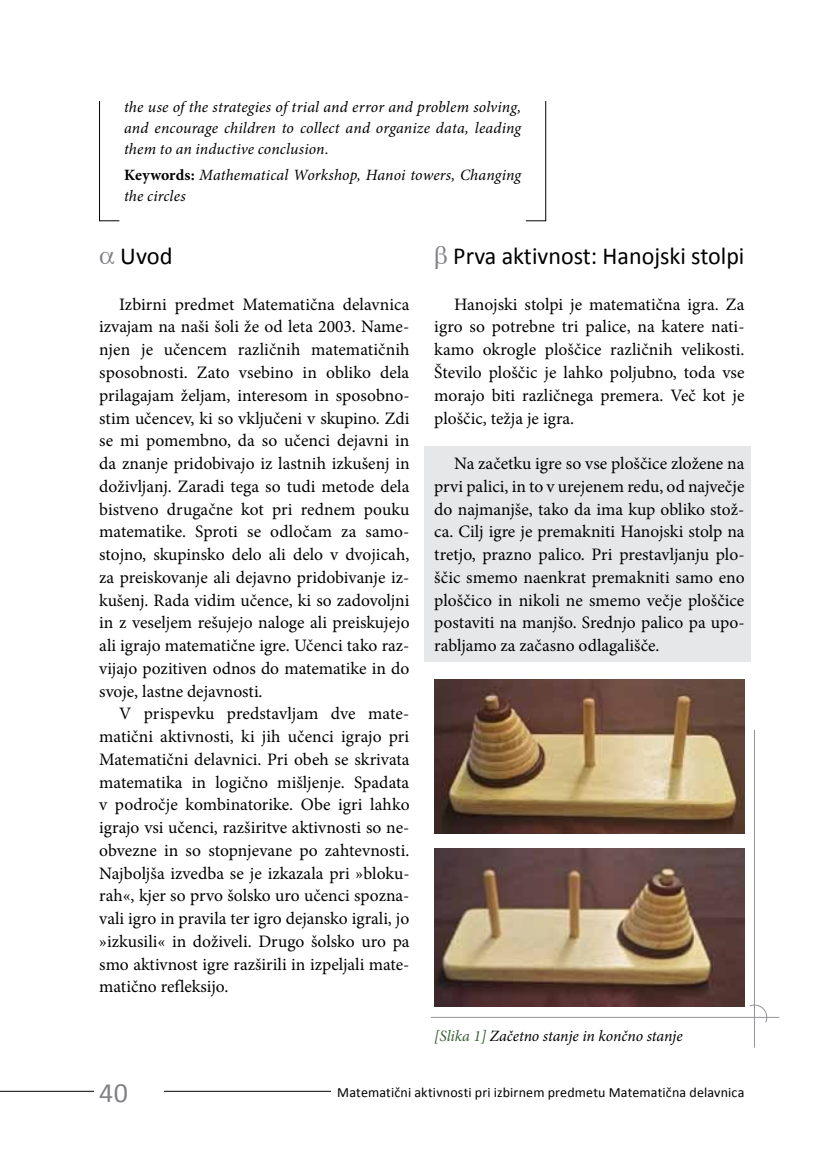
<style>
.page{position:relative;width:819px;height:1166px;background:#fff}
.page>*{position:absolute;margin:0;border:0;box-sizing:border-box;transform-origin:0 0}
.t1{font:28px "Calibri";color:#808285}
.t2{font:24.5px "Calibri";color:#000}
.t3{font:17.5px/22.8px "Minion Pro";color:#000;text-align:justify}
.t4{font:italic 15.75px/21px "Minion Pro";letter-spacing:.005em;color:#000;text-align:justify}
.t5{font:14px "Calibri";letter-spacing:.01em;color:#000}
.s1{font-weight:700;font-style:normal}
.s2{color:#375f35}
</style>
<div class="page">
<hr style="left:0;top:1091px;width:744px;height:1px;background:#000">
<div style="left:94px;top:1074px;width:70px;height:34px;background:#fff"></div>
<div style="left:424px;top:446px;width:326px;height:216px;background:#e6e7e8"></div>
<img style="left:434px;top:679px;width:310px;height:154px">
<img style="left:434px;top:849px;width:310px;height:158px">
<div style="left:525px;top:83px;width:21px;height:138px;border:1px solid #000"></div>
<div style="left:99px;top:83px;width:21px;height:138px;border:1px solid #000"></div>
<div style="left:82px;top:67px;width:498px;height:34px;background:#fff"></div>
<div style="left:330px;top:1086px;width:414px;height:18px;background:#fff"></div>
<hr style="left:431px;top:1017px;width:348px;height:1px;background:#939598">
<hr style="left:754px;top:730px;width:1px;height:317px;background:#939598">
<svg style="left:748px;top:1004px;width:19px;height:19px"></svg>
<p class="t4" style="left:124px;top:97px;width:398px">the use of the strategies of trial and error and problem solving, and encourage children to collect and organize data, leading them to an inductive conclusion.</p>
<p class="t4" style="left:124px;top:165px;width:398px"><span class="s1">Keywords:</span> Mathematical Workshop, Hanoi towers, Changing the circles</p>
<h2 class="t2" style="left:120px;top:241px;width:54px">Uvod</h2>
<p class="t3" style="left:99px;top:293px;width:312px;text-indent:20px">Izbirni predmet Matematična delavnica izvajam na naši šoli že od leta 2003. Name&shy;njen je učencem različnih matematičnih sposobnosti. Zato vsebino in obliko dela prilagajam željam, interesom in sposobno&shy;stim učencev, ki so vključeni v skupino. Zdi se mi pomembno, da so učenci dejavni in da znanje pridobivajo iz lastnih izkušenj in doživljanj. Zaradi tega so tudi metode dela bistveno drugačne kot pri rednem pouku matematike. Sproti se odločam za samo&shy;stojno, skupinsko delo ali delo v dvojicah, za preiskovanje ali dejavno pridobivanje iz&shy;kušenj. Rada vidim učence, ki so zadovoljni in z veseljem rešujejo naloge ali preiskujejo ali igrajo matematične igre. Učenci tako raz&shy;vijajo pozitiven odnos do matematike in do svoje, lastne dejavnosti.</p>
<p class="t3" style="left:99px;top:702px;width:312px;text-indent:20px">V prispevku predstavljam dve mate&shy;matični aktivnosti, ki jih učenci igrajo pri Matematični delavnici. Pri obeh se skrivata matematika in logično mišljenje. Spadata v področje kombinatorike. Obe igri lahko igrajo vsi učenci, razširitve aktivnosti so ne&shy;obvezne in so stopnjevane po zahtevnosti.<br>Najboljša izvedba se je izkazala pri »bloku&shy;rah«, kjer so prvo šolsko uro učenci spozna&shy;vali igro in pravila ter igro dejansko igrali, jo »izkusili« in doživeli. Drugo šolsko uro pa smo aktivnost igre razširili in izpeljali mate&shy;matično refleksijo.</p>
<h2 class="t2" style="left:453px;top:241px;width:293px">Prva aktivnost: Hanojski stolpi</h2>
<p class="t3" style="left:434px;top:293px;width:312px;text-indent:20px">Hanojski stolpi je matematična igra. Za igro so potrebne tri palice, na katere nati&shy;kamo okrogle ploščice različnih velikosti.<br>Število ploščic je lahko poljubno, toda vse morajo biti različnega premera. Več kot je ploščic, težja je igra.</p>
<p class="t3" style="left:434px;top:452px;width:312px;text-indent:20px">Na začetku igre so vse ploščice zložene na prvi palici, in to v urejenem redu, od največje do najmanjše, tako da ima kup obliko stož&shy;ca. Cilj igre je premakniti Hanojski stolp na tretjo, prazno palico. Pri prestavljanju plo&shy;ščic smemo naenkrat premakniti samo eno ploščico in nikoli ne smemo večje ploščice postaviti na manjšo. Srednjo palico pa upo&shy;rabljamo za začasno odlagališče.</p>
<p class="t4" style="left:434px;top:1025px;width:250px"><span class="s2">[Slika 1]</span> Začetno stanje in končno stanje</p>
<h1 class="t1" style="left:99px;top:1075px;width:30px">40</h1>
<p class="t5" style="left:337px;top:1083px;width:409px">Matematični aktivnosti pri izbirnem predmetu Matematična delavnica</p>
</div>
